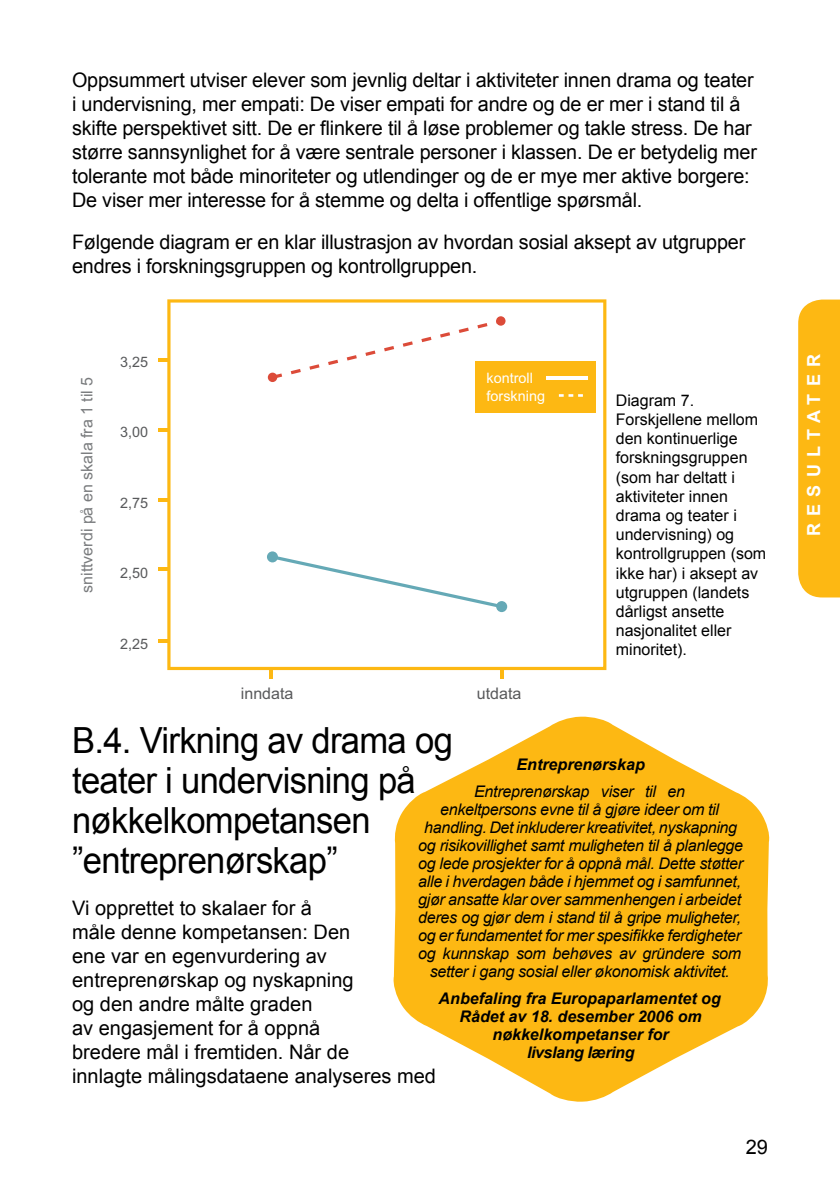
<style>
.page{position:relative;width:840px;height:1191px;background:#fff}
.page>*{position:absolute;margin:0;border:0;box-sizing:border-box;transform-origin:0 0}
.t1{font:36px/40px "Arial";letter-spacing:-.02em;color:#000;scale:.96 1}
.t2{font:20px/24px "Arial";letter-spacing:-.01em;color:#000}
.t3{font:700 18px "Arial";color:#fff}
.t4{font:italic 16px/18px "Arial";letter-spacing:-.02em;color:#000;text-align:center}
.t5{font:16px/19.2px "Arial";color:#000}
.t6{font:italic 700 16px/18px "Arial";color:#000;text-align:center}
.t7{font:16px "Arial";color:#797b7d}
.t8{font:16px "Arial";color:#58595b}
.t9{font:14.4px "Arial";color:#58595b}
.t10{font:14.4px/17.6px "Arial";color:#fff}
</style>
<div class="page">
<div style="left:798px;top:299px;width:41px;height:298px;background:#fdb813"></div>
<svg style="left:167px;top:299px;width:439px;height:371px"></svg>
<div style="left:268px;top:372px;width:9px;height:10px;background:#dc4b39;border-radius:50%"></div>
<div style="left:496px;top:316px;width:9px;height:10px;background:#dc4b39;border-radius:50%"></div>
<svg style="left:267px;top:551px;width:240px;height:61px"></svg>
<svg style="left:272px;top:319px;width:230px;height:60px"></svg>
<svg style="left:158px;top:358px;width:9px;height:3px"></svg>
<svg style="left:158px;top:428px;width:9px;height:3px"></svg>
<svg style="left:158px;top:498px;width:9px;height:3px"></svg>
<svg style="left:158px;top:567px;width:9px;height:3px"></svg>
<svg style="left:158px;top:639px;width:9px;height:3px"></svg>
<svg style="left:269px;top:669px;width:3px;height:9px"></svg>
<svg style="left:500px;top:669px;width:3px;height:9px"></svg>
<div style="left:475px;top:361px;width:120px;height:51px;background:#fdb813"></div>
<svg style="left:558px;top:394px;width:24px;height:3px"></svg>
<hr style="left:546px;top:377px;width:41px;height:3px;background:#fff">
<svg style="left:393px;top:716px;width:376px;height:386px;fill:#fdb813"></svg>
<p class="t2" style="left:72px;top:68px;width:686px">Oppsummert utviser elever som jevnlig deltar i aktiviteter innen drama og teater i undervisning, mer empati: De viser empati for andre og de er mer i stand til å skifte perspektivet sitt. De er flinkere til å løse problemer og takle stress. De har større sannsynlighet for å være sentrale personer i klassen. De er betydelig mer tolerante mot både minoriteter og utlendinger og de er mye mer aktive borgere:<br>De viser mer interesse for å stemme og delta i offentlige spørsmål.</p>
<p class="t2" style="left:72px;top:230px;width:674px">Følgende diagram er en klar illustrasjon av hvordan sosial aksept av utgrupper endres i forskningsgruppen og kontrollgruppen.</p>
<p class="t9" style="left:120px;top:352px;width:30px">3,25</p>
<p class="t7" style="left:76px;top:593px;width:218px;rotate:-90deg">snittverdi på en skala fra 1 til 5</p>
<p class="t10" style="left:486px;top:369px;width:60px">kontroll forskning</p>
<p class="t9" style="left:120px;top:423px;width:30px">3,00</p>
<p class="t9" style="left:120px;top:493px;width:30px">2,75</p>
<p class="t9" style="left:120px;top:564px;width:30px">2,50</p>
<p class="t9" style="left:120px;top:634px;width:30px">2,25</p>
<p class="t8" style="left:241px;top:682px;width:54px">inndata</p>
<p class="t8" style="left:476px;top:682px;width:46px">utdata</p>
<p class="t5" style="left:615px;top:391px;width:152px">Diagram 7.<br>Forskjellene mellom den kontinuerlige forskningsgruppen (som har deltatt i aktiviteter innen drama og teater i undervisning) og kontrollgruppen (som ikke har) i aksept av utgruppen (landets dårligst ansette nasjonalitet eller minoritet).</p>
<h1 class="t1" style="left:72px;top:720px;width:398px">B.4. Virkning av drama og teater i undervisning på nøkkelkompetansen ”entreprenørskap”</h1>
<p class="t2" style="left:72px;top:896px;width:365px">Vi opprettet to skalaer for å<br>måle denne kompetansen: Den<br>ene var en egenvurdering av entreprenørskap og nyskapning<br>og den andre målte graden<br>av engasjement for å oppnå<br>bredere mål i fremtiden. Når de<br>innlagte målingsdataene analyseres med</p>
<p class="t6" style="left:516px;top:756px;width:130px">Entreprenørskap</p>
<p class="t4" style="left:418px;top:782px;width:326px">Entreprenørskap viser til en<br>enkeltpersons evne til å gjøre ideer om til handling. Det inkluderer kreativitet, nyskapning og risikovillighet samt muligheten til å planlegge og lede prosjekter for å oppnå mål. Dette støtter alle i hverdagen både i hjemmet og i samfunnet, gjør ansatte klar over sammenhengen i arbeidet deres og gjør dem i stand til å gripe muligheter, og er fundamentet for mer spesifikke ferdigheter og kunnskap som behøves av gründere som setter i gang sosial eller økonomisk aktivitet.</p>
<p class="t6" style="left:438px;top:990px;width:283px">Anbefaling fra Europaparlamentet og<br>Rådet av 18. desember 2006 om nøkkelkompetanser for<br>livslang læring</p>
<p class="t2" style="left:745px;top:1135px;width:24px">29</p>
<p class="t3" style="left:801px;top:536px;width:182px;rotate:-90deg">Resultater</p>
</div>
